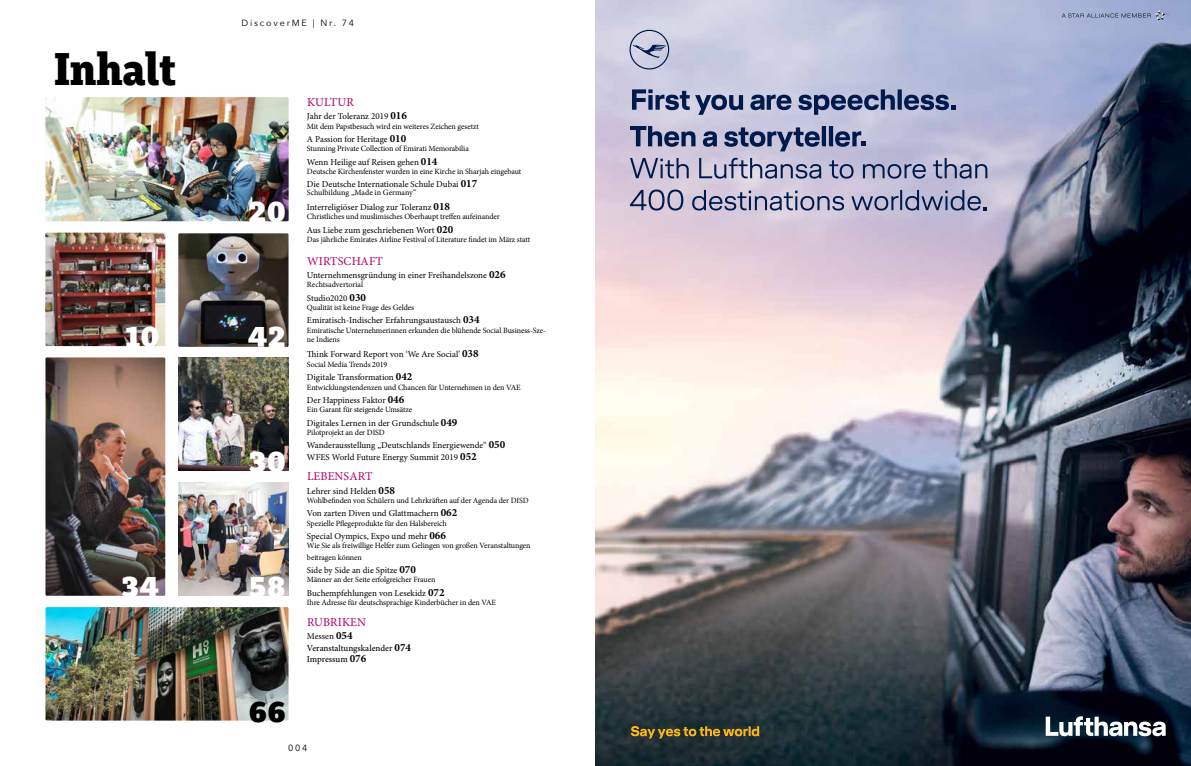
<style>
.page{position:relative;width:1191px;height:766px;background:#fff}
.page>*{position:absolute;margin:0;border:0;box-sizing:border-box;transform-origin:0 0}
.t1{font:800 44px "Muriza";color:#000}
.t2{font:800 36px "Muriza";color:#fff}
.t3{font:800 36px "Muriza";color:#000}
.t4{font:12px "Minion Pro";letter-spacing:.01em;color:#b10069}
.t5{font:9px/11.3px "Minion Pro";color:#000}
.t6{font:500 9px/11.3px "Minion Pro";letter-spacing:-.005em;color:#000}
.t7{font:9px "Avenir Next";letter-spacing:.2em;color:#000}
.t8{font:8px/9.3px "Minion Pro";letter-spacing:-.01em;color:#000}
.s1{font-weight:700;font-size:11px}
.s2{font-weight:400}
</style>
<div class="page">
<img style="left:178px;top:482px;width:110px;height:113px">
<img style="left:178px;top:233px;width:110px;height:114px">
<img style="left:45px;top:232px;width:120px;height:114px">
<img style="left:45px;top:97px;width:244px;height:124px">
<img style="left:45px;top:607px;width:243px;height:113px">
<img style="left:45px;top:357px;width:120px;height:238px">
<img style="left:178px;top:357px;width:110px;height:114px">
<img style="left:595px;top:0;width:596px;height:765px">
<svg style="left:632px;top:89px;width:57px;height:21px"></svg>
<svg style="left:695px;top:95px;width:48px;height:20px"></svg>
<svg style="left:750px;top:95px;width:41px;height:15px"></svg>
<svg style="left:798px;top:89px;width:157px;height:26px"></svg>
<svg style="left:630px;top:126px;width:65px;height:21px"></svg>
<svg style="left:703px;top:131px;width:14px;height:16px"></svg>
<svg style="left:724px;top:126px;width:142px;height:25px"></svg>
<svg style="left:630px;top:158px;width:58px;height:20px"></svg>
<svg style="left:699px;top:158px;width:122px;height:20px"></svg>
<svg style="left:829px;top:160px;width:24px;height:18px"></svg>
<svg style="left:863px;top:164px;width:62px;height:14px"></svg>
<svg style="left:933px;top:158px;width:54px;height:20px"></svg>
<svg style="left:630px;top:189px;width:53px;height:21px"></svg>
<svg style="left:692px;top:190px;width:152px;height:20px"></svg>
<svg style="left:851px;top:190px;width:135px;height:20px"></svg>
<svg style="left:629px;top:30px;width:40px;height:39px"></svg>
<svg style="left:1061px;top:10px;width:107px;height:10px"></svg>
<svg style="left:1045px;top:716px;width:120px;height:20px"></svg>
<svg style="left:631px;top:725px;width:128px;height:13px"></svg>
<h1 class="t1" style="left:54px;top:41px;width:123px">Inhalt</h1>
<p class="t7" style="left:241px;top:15px;width:114px">DiscoverME | Nr. 74</p>
<h2 class="t2" style="left:249px;top:186px;width:39px">20</h2>
<h2 class="t2" style="left:125px;top:311px;width:36px">10</h2>
<h2 class="t2" style="left:248px;top:311px;width:40px">42</h2>
<h2 class="t2" style="left:121px;top:560px;width:40px">34</h2>
<h2 class="t2" style="left:249px;top:435px;width:39px">30</h2>
<h2 class="t2" style="left:248px;top:560px;width:39px">58</h2>
<h2 class="t3" style="left:249px;top:685px;width:39px">66</h2>
<h3 class="t4" style="left:307px;top:94px;width:48px">KULTUR</h3>
<p class="t5" style="left:307px;top:111px;width:101px">Jahr der Toleranz 2019 <span class="s1">016</span></p>
<p class="t8" style="left:307px;top:121px;width:173px">Mit dem Papstbesuch wird ein weiteres Zeichen gesetzt</p>
<p class="t5" style="left:307px;top:133px;width:101px">A Passion for Heritage <span class="s1">010</span></p>
<p class="t8" style="left:307px;top:144px;width:163px">Stunning Private Collection of Emirati Memorabilia</p>
<p class="t5" style="left:307px;top:156px;width:132px">Wenn Heilige auf Reisen gehen <span class="s1">014</span></p>
<p class="t8" style="left:307px;top:167px;width:216px">Deutsche Kirchenfenster wurden in eine Kirche in Sharjah eingebaut</p>
<p class="t5" style="left:307px;top:179px;width:172px">Die Deutsche Internationale Schule Dubai <span class="s1">017</span></p>
<p class="t8" style="left:307px;top:187px;width:111px">Schulbildung „Made in Germany“</p>
<p class="t5" style="left:307px;top:201px;width:144px">Interreligiöser Dialog zur Toleranz <span class="s1">018</span></p>
<p class="t8" style="left:307px;top:212px;width:194px">Christliches und muslimisches Oberhaupt treffen aufeinander</p>
<p class="t5" style="left:307px;top:224px;width:148px">Aus Liebe zum geschriebenen Wort <span class="s1">020</span></p>
<p class="t8" style="left:307px;top:235px;width:225px">Das jährliche Emirates Airline Festival of Literature findet im März statt</p>
<h3 class="t4" style="left:307px;top:253px;width:77px">WIRTSCHAFT</h3>
<p class="t5" style="left:307px;top:269px;width:200px">Unternehmensgründung in einer Freihandelszone <span class="s1">026</span></p>
<p class="t8" style="left:307px;top:280px;width:58px">Rechtsadvertorial</p>
<p class="t5" style="left:307px;top:292px;width:61px">Studio2020 <span class="s1">030</span></p>
<p class="t8" style="left:307px;top:303px;width:109px">Qualität ist keine Frage des Geldes</p>
<p class="t5" style="left:307px;top:315px;width:174px">Emiratisch-Indischer Erfahrungsaustausch <span class="s1">034</span></p>
<p class="t8" style="left:307px;top:325px;width:240px">Emiratische Unternehmerinnen erkunden die blühende Social Business-Sze&shy;ne Indiens</p>
<p class="t5" style="left:307px;top:349px;width:173px">Think Forward Report von ‘We Are Social’ <span class="s1">038</span></p>
<p class="t8" style="left:307px;top:359px;width:82px">Social Media Trends 2019</p>
<p class="t5" style="left:307px;top:371px;width:107px">Digitale Transformation <span class="s1">042</span></p>
<p class="t8" style="left:307px;top:382px;width:215px">Entwicklungstendenzen und Chancen für Unternehmen in den VAE</p>
<p class="t5" style="left:307px;top:394px;width:99px">Der Happiness Faktor <span class="s1">046</span></p>
<p class="t8" style="left:307px;top:405px;width:107px">Ein Garant für steigende Umsätze</p>
<p class="t5" style="left:307px;top:417px;width:152px">Digitales Lernen in der Grundschule <span class="s1">049</span></p>
<p class="t8" style="left:307px;top:427px;width:79px">Pilotprojekt an der DISD</p>
<p class="t5" style="left:307px;top:439px;width:200px">Wanderausstellung „Deutschlands Energiewende“ <span class="s1">050<br></span>WFES World Future Energy Summit 2019 <span class="s1">052</span></p>
<h3 class="t4" style="left:307px;top:468px;width:67px">LEBENSART</h3>
<p class="t5" style="left:307px;top:485px;width:90px">Lehrer sind Helden <span class="s1">058</span></p>
<p class="t8" style="left:307px;top:495px;width:223px">Wohlbefinden von Schülern und Lehrkräften auf der Agenda der DISD</p>
<p class="t5" style="left:307px;top:507px;width:152px">Von zarten Diven und Glattmachern <span class="s1">062</span></p>
<p class="t8" style="left:307px;top:518px;width:141px">Spezielle Pflegeprodukte für den Halsbereich</p>
<p class="t5" style="left:307px;top:530px;width:140px">Special Oympics, Expo und mehr <span class="s1">066</span></p>
<p class="t8" style="left:307px;top:540px;width:225px;line-height:11.3px">Wie Sie als freiwillige Helfer zum Gelingen von großen Veranstaltungen beitragen können</p>
<p class="t5" style="left:307px;top:564px;width:110px">Side by Side an die Spitze <span class="s1">070</span></p>
<p class="t8" style="left:307px;top:575px;width:130px">Männer an der Seite erfolgreicher Frauen</p>
<p class="t5" style="left:307px;top:587px;width:139px">Buchempfehlungen von Lesekidz <span class="s1">072</span></p>
<p class="t8" style="left:307px;top:597px;width:191px">Ihre Adresse für deutschsprachige Kinderbücher in den VAE</p>
<h3 class="t4" style="left:307px;top:613px;width:61px">RUBRIKEN</h3>
<p class="t6" style="left:307px;top:630px;width:106px"><span class="s2">Messen</span> <span class="s1">054<br></span>Veranstaltungskalender <span class="s1">074<br></span>Impressum <span class="s1">076</span></p>
<p class="t7" style="left:288px;top:739px;width:21px">004</p>
</div>
